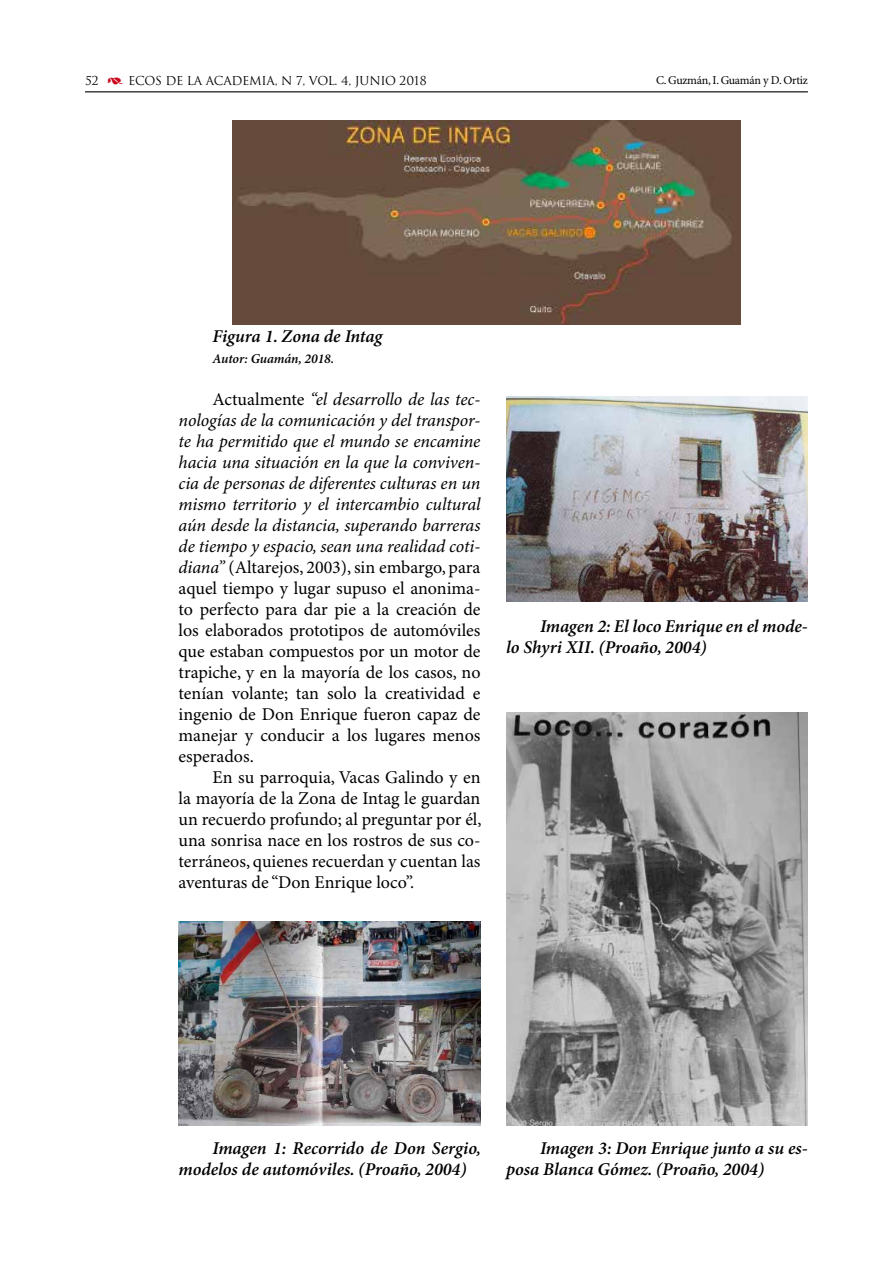
<style>
.page{position:relative;width:893px;height:1263px;background:#fff}
.page>*{position:absolute;margin:0;border:0;box-sizing:border-box;transform-origin:0 0}
.t1{font:18px/21px "Minion Pro";color:#000;text-align:justify}
.t2{font:italic 600 18px/21px "Minion Pro";color:#000}
.t3{font:italic 600 13.5px "Minion Pro";letter-spacing:-.005em;color:#000}
.t4{font:12px "Trajan";letter-spacing:-.02em;color:#000}
.t5{font:12px "Minion Pro";color:#000}
.s1{font-family:"Type Embellishments One Let Plain";color:#cd071e}
.s2{font-style:italic}
</style>
<div class="page">
<hr style="left:85px;top:91px;width:723px;height:1px;background:#000">
<img style="left:232px;top:120px;width:508px;height:205px">
<img style="left:179px;top:922px;width:301px;height:204px">
<img style="left:506px;top:397px;width:302px;height:204px">
<img style="left:506px;top:713px;width:301px;height:413px">
<p class="t4" style="left:85px;top:73px;width:343px">52 <span class="s1">)</span> ECOS DE LA ACADEMIA, N 7, VOL. 4, JUNIO 2018</p>
<p class="t5" style="left:656px;top:73px;width:153px">C. Guzmán, I. Guamán y D. Ortiz</p>
<p class="t2" style="left:213px;top:327px;width:171px">Figura 1. Zona de Intag</p>
<p class="t3" style="left:213px;top:351px;width:123px">Autor: Guamán, 2018.</p>
<p class="t1" style="left:179px;top:390px;width:303px;text-indent:34px">Actualmente <span class="s2">“el desarrollo de las tec&shy;nologías de la comunicación y del transpor&shy;te ha permitido que el mundo se encamine hacia una situación en la que la conviven&shy;cia de personas de diferentes culturas en un mismo territorio y el intercambio cultural aún desde la distancia, superando barreras de tiempo y espacio, sean una realidad coti&shy;diana”</span> (Altarejos, 2003), sin embargo, para aquel tiempo y lugar supuso el anonima&shy;to perfecto para dar pie a la creación de los elaborados prototipos de automóviles que estaban compuestos por un motor de trapiche, y en la mayoría de los casos, no tenían volante; tan solo la creatividad e ingenio de Don Enrique fueron capaz de manejar y conducir a los lugares menos esperados.</p>
<p class="t1" style="left:179px;top:768px;width:304px;text-indent:34px">En su parroquia, Vacas Galindo y en la mayoría de la Zona de Intag le guardan un recuerdo profundo; al preguntar por él, una sonrisa nace en los rostros de sus co&shy;terráneos, quienes recuerdan y cuentan las aventuras de “Don Enrique loco”.</p>
<p class="t2" style="left:506px;top:616px;width:303px;text-indent:34px">Imagen 2: El loco Enrique en el mode&shy;lo Shyri XII. (Proaño, 2004)</p>
<p class="t2" style="left:179px;top:1138px;width:304px;text-indent:34px">Imagen 1: Recorrido de Don Sergio, modelos de automóviles. (Proaño, 2004)</p>
<p class="t2" style="left:506px;top:1138px;width:303px;text-indent:34px">Imagen 3: Don Enrique junto a su es&shy;posa Blanca Gómez. (Proaño, 2004)</p>
</div>
